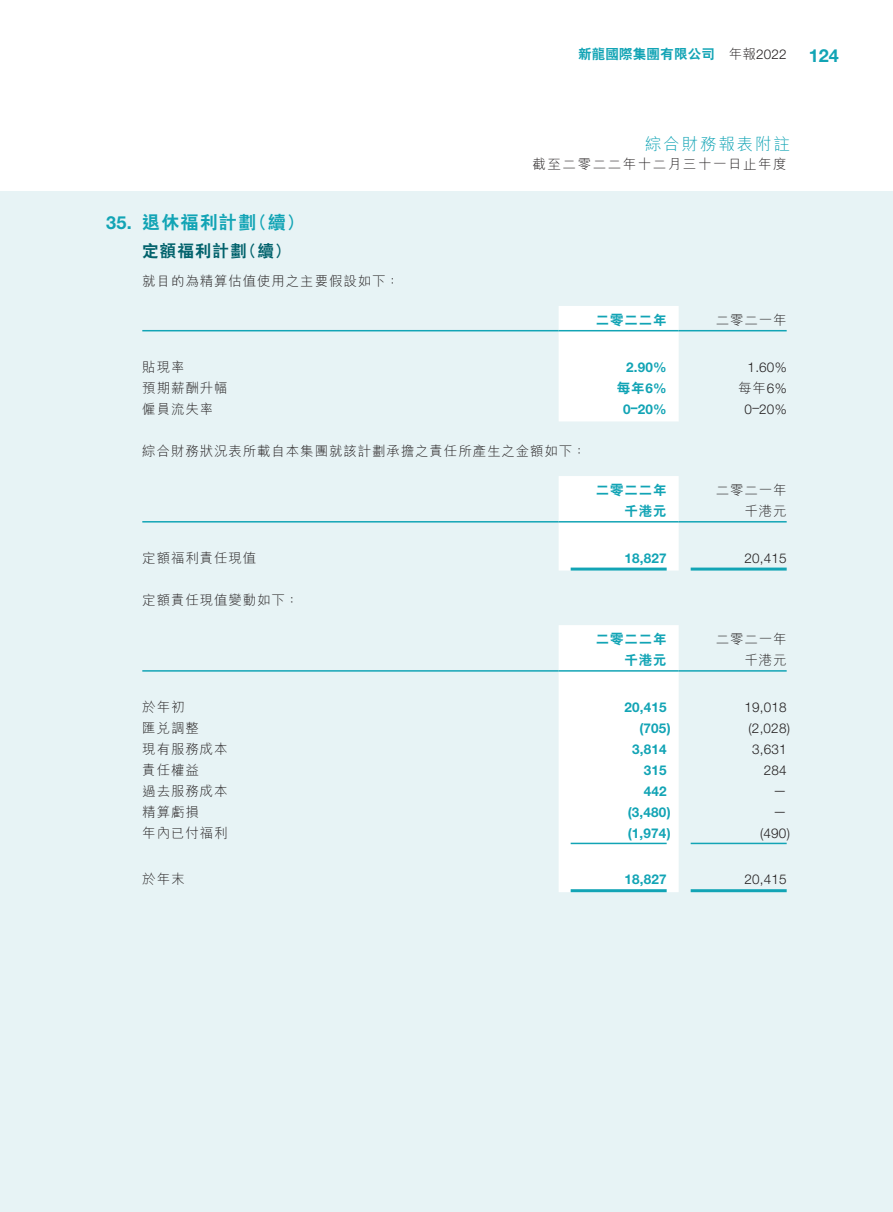
<style>
.page{position:relative;width:893px;height:1212px;background:#fff}
.page>*{position:absolute;margin:0;border:0;box-sizing:border-box;transform-origin:0 0}
._03_H1{font:800 18px "C Hei 2 HK";letter-spacing:.065em;color:#12a4b5}
._03_H1-2{font:700 18px "Helvetica Neue LT Std";color:#12a4b5}
._04___H2{font:800 16.5px "C Hei 2 HK";letter-spacing:.065em;color:#01626c}
.t1{font:300 16.5px "M Hei HK";letter-spacing:.11em;color:#12a4b5}
._01_Body_Text{font:300 13.5px "M Hei HK";letter-spacing:.065em;color:#231f20}
._01_Body_Text-2{font:700 13.5px "Helvetica Neue LT Std";letter-spacing:.015em;color:#12a4b5}
._15_Table_Stub{font:300 13.5px "M Hei HK";letter-spacing:.065em;color:#231f20}
._01_Body_Text-3{font:300 13.5px "Helvetica Neue LT Std";letter-spacing:.015em;color:#231f20}
._01_Body_Text-4{font:800 13.5px "C Hei 2 HK";letter-spacing:.065em;color:#12a4b5}
._01_Body_Text-5{font:300 13.5px "M Hei HK";letter-spacing:.115em;color:#231f20}
._01_Body_Text-6{font:800 13.5px "C Hei 2 HK";letter-spacing:.015em;color:#12a4b5}
.s1{font-family:"M Hei HK"}
.s2{font-family:"Helvetica Neue LT Std";font-weight:700}
.s3{font-family:"Helvetica Neue LT Std"}
</style>
<div class="page">
<div style="left:0;top:191px;width:893px;height:1021px;background:#e7f3f5"></div>
<div style="left:559px;top:306px;width:120px;height:115px;background:#fff"></div>
<hr style="left:142px;top:330px;width:417px;height:1px;background:#12a4b5">
<hr style="left:559px;top:330px;width:120px;height:1px;background:#12a4b5">
<hr style="left:679px;top:330px;width:108px;height:1px;background:#12a4b5">
<div style="left:559px;top:476px;width:120px;height:94px;background:#fff"></div>
<hr style="left:142px;top:521px;width:417px;height:1px;background:#12a4b5">
<hr style="left:559px;top:521px;width:120px;height:1px;background:#12a4b5">
<hr style="left:679px;top:521px;width:108px;height:1px;background:#12a4b5">
<hr style="left:571px;top:567px;width:96px;height:3px;background:#12a4b5">
<hr style="left:691px;top:567px;width:96px;height:3px;background:#12a4b5">
<div style="left:559px;top:625px;width:120px;height:267px;background:#fff"></div>
<hr style="left:142px;top:670px;width:417px;height:2px;background:#12a4b5">
<hr style="left:559px;top:670px;width:120px;height:2px;background:#12a4b5">
<hr style="left:679px;top:670px;width:108px;height:2px;background:#12a4b5">
<hr style="left:571px;top:843px;width:96px;height:1px;background:#12a4b5">
<hr style="left:691px;top:843px;width:96px;height:1px;background:#12a4b5">
<hr style="left:571px;top:889px;width:96px;height:3px;background:#12a4b5">
<hr style="left:691px;top:889px;width:96px;height:3px;background:#12a4b5">
<p class="_01_Body_Text-6" style="left:578px;top:45px;width:138px">新龍國際集團有限公司</p>
<p class="_01_Body_Text-3" style="left:729px;top:46px;width:59px"><span class="s1">年報</span>2022</p>
<h1 class="_03_H1-2" style="left:809px;top:44px;width:32px">124</h1>
<p class="t1" style="left:645px;top:133px;width:146px">綜合財務報表附註</p>
<p class="_01_Body_Text-5" style="left:533px;top:154px;width:256px">截至二零二二年十二月三十一日止年度</p>
<p class="_03_H1-2" style="left:106px;top:211px;width:27px">35.</p>
<p class="_03_H1" style="left:142px;top:210px;width:115px">退休福利計劃</p>
<p class="_03_H1" style="left:250px;top:210px;width:56px">（續(</p>
<p class="_04___H2" style="left:142px;top:240px;width:106px">定額福利計劃</p>
<p class="_01_Body_Text" style="left:142px;top:272px;width:259px">就目的為精算估值使用之主要假設如下：</p>
<p class="_04___H2" style="left:241px;top:240px;width:51px">（續(</p>
<p class="_15_Table_Stub" style="left:142px;top:357px;width:44px">貼現率</p>
<p class="_15_Table_Stub" style="left:142px;top:378px;width:87px">預期薪酬升幅</p>
<p class="_15_Table_Stub" style="left:142px;top:399px;width:72px">僱員流失率</p>
<p class="_01_Body_Text" style="left:142px;top:442px;width:445px">綜合財務狀況表所載自本集團就該計劃承擔之責任所產生之金額如下：</p>
<p class="_15_Table_Stub" style="left:142px;top:548px;width:116px">定額福利責任現值</p>
<p class="_01_Body_Text" style="left:142px;top:591px;width:158px">定額責任現值變動如下：</p>
<p class="_15_Table_Stub" style="left:142px;top:697px;width:44px">於年初</p>
<p class="_15_Table_Stub" style="left:142px;top:718px;width:58px">匯兌調整</p>
<p class="_15_Table_Stub" style="left:142px;top:739px;width:87px">現有服務成本</p>
<p class="_15_Table_Stub" style="left:142px;top:760px;width:58px">責任權益</p>
<p class="_15_Table_Stub" style="left:142px;top:781px;width:87px">過去服務成本</p>
<p class="_15_Table_Stub" style="left:142px;top:802px;width:58px">精算虧損</p>
<p class="_15_Table_Stub" style="left:142px;top:823px;width:87px">年內已付福利</p>
<p class="_15_Table_Stub" style="left:142px;top:870px;width:44px">於年末</p>
<p class="_01_Body_Text-4" style="left:596px;top:311px;width:72px">二零二二年</p>
<p class="_01_Body_Text-2" style="left:626px;top:359px;width:42px">2.90%</p>
<p class="_01_Body_Text-4" style="left:617px;top:379px;width:51px">每年<span class="s2">6%</span></p>
<p class="_01_Body_Text-2" style="left:623px;top:401px;width:45px">–0 20%</p>
<p class="_01_Body_Text-4" style="left:596px;top:481px;width:72px">二零二二年</p>
<p class="_01_Body_Text-4" style="left:624px;top:502px;width:44px">千港元</p>
<p class="_01_Body_Text-2" style="left:624px;top:550px;width:44px">18,827</p>
<p class="_01_Body_Text-4" style="left:596px;top:630px;width:72px">二零二二年</p>
<p class="_01_Body_Text-4" style="left:624px;top:651px;width:44px">千港元</p>
<p class="_01_Body_Text-2" style="left:624px;top:699px;width:44px">20,415</p>
<p class="_01_Body_Text-2" style="left:639px;top:720px;width:33px">)705(</p>
<p class="_01_Body_Text-2" style="left:632px;top:741px;width:36px">3,814</p>
<p class="_01_Body_Text-2" style="left:644px;top:762px;width:24px">315</p>
<p class="_01_Body_Text-2" style="left:644px;top:783px;width:24px">442</p>
<p class="_01_Body_Text-2" style="left:628px;top:804px;width:44px">)3,480(</p>
<p class="_01_Body_Text-2" style="left:628px;top:825px;width:44px">)1,974(</p>
<p class="_01_Body_Text-2" style="left:624px;top:871px;width:44px">18,827</p>
<p class="_01_Body_Text" style="left:716px;top:311px;width:72px">二零二一年</p>
<p class="_01_Body_Text-3" style="left:748px;top:359px;width:41px">1.60%</p>
<p class="_01_Body_Text" style="left:738px;top:378px;width:50px">每年<span class="s3">6%</span></p>
<p class="_01_Body_Text-3" style="left:745px;top:401px;width:44px">–0 20%</p>
<p class="_01_Body_Text" style="left:716px;top:481px;width:72px">二零二一年</p>
<p class="_01_Body_Text" style="left:744px;top:502px;width:44px">千港元</p>
<p class="_01_Body_Text-3" style="left:744px;top:550px;width:44px">20,415</p>
<p class="_01_Body_Text" style="left:716px;top:630px;width:72px">二零二一年</p>
<p class="_01_Body_Text" style="left:744px;top:651px;width:44px">千港元</p>
<p class="_01_Body_Text-3" style="left:744px;top:699px;width:44px">19,018</p>
<p class="_01_Body_Text-3" style="left:748px;top:720px;width:43px">)2,028(</p>
<p class="_01_Body_Text-3" style="left:752px;top:741px;width:36px">3,631</p>
<p class="_01_Body_Text-3" style="left:764px;top:762px;width:24px">284</p>
<p class="_01_Body_Text-3" style="left:773px;top:781px;width:15px">—</p>
<p class="_01_Body_Text-3" style="left:773px;top:802px;width:15px">—</p>
<p class="_01_Body_Text-3" style="left:760px;top:825px;width:31px">)490(</p>
<p class="_01_Body_Text-3" style="left:744px;top:871px;width:44px">20,415</p>
</div>
